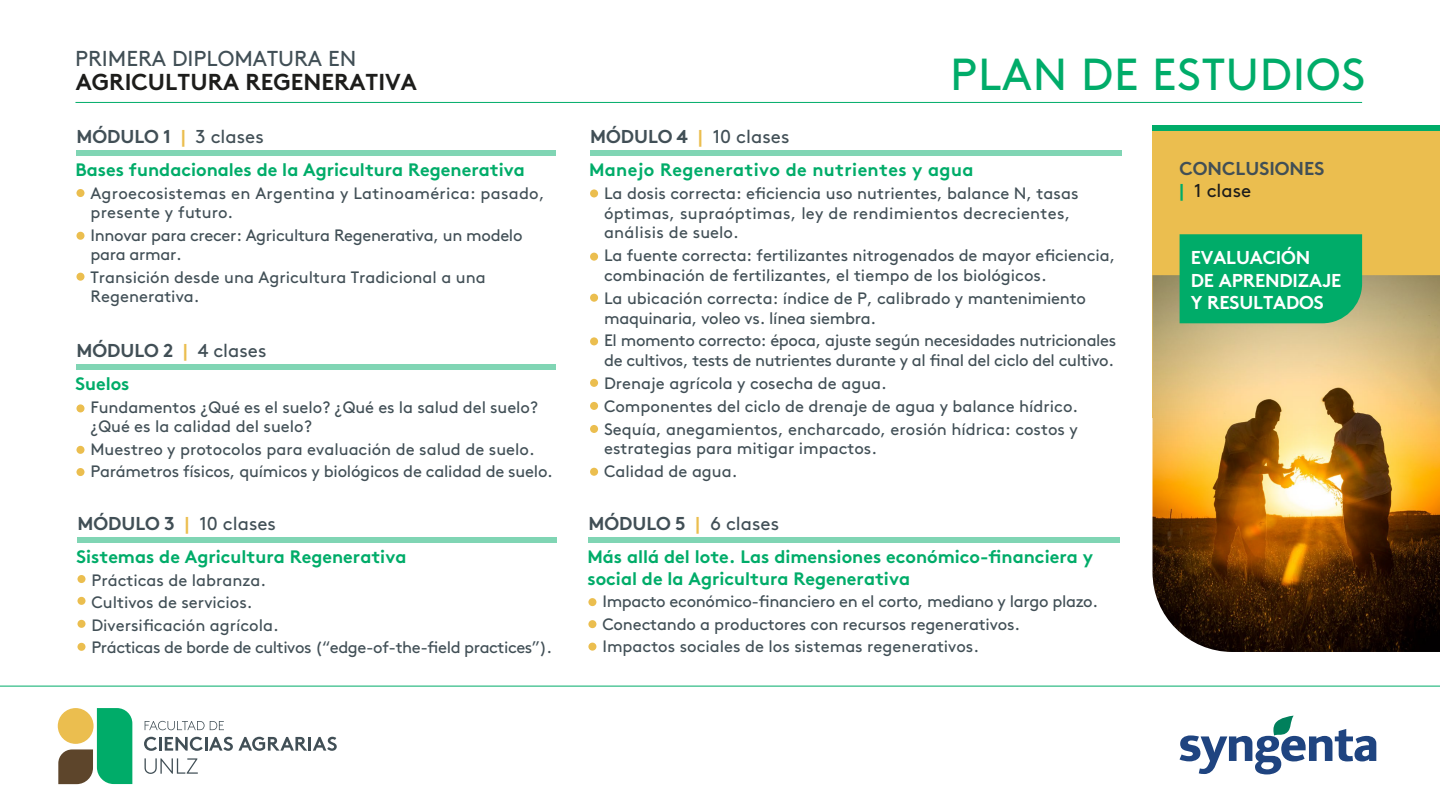
<style>
.page{position:relative;width:1440px;height:810px;background:#fff}
.page>*{position:absolute;margin:0;border:0;box-sizing:border-box;transform-origin:0 0}
.t1{font:44.85px "Brown Pro";letter-spacing:.02em;color:#00ac69}
.t2{font:700 23.02px "Brown Pro";color:#1d1d1b}
.t3{font:21.6px "Brown Pro";color:#414f56}
.t4{font:700 18.67px/22.4px "Brown Pro";color:#414f56}
.t5{font:700 18.67px/22.4px "Brown Pro";letter-spacing:-.01em;color:#fff}
.t6{font:18.67px "Brown Pro";color:#414f56}
.t7{font:700 18px/21.6px "Brown Pro";color:#00ac69}
.t8{font:700 18px "Brown Pro";letter-spacing:.02em;color:#00ac69}
.t9{font:16.5px/22.5px "Brown Pro";color:#414f56}
.t10{font:16.5px/19.5px "Brown Pro";letter-spacing:-.02em;color:#414f56}
.s1{color:#ebbe4f}
.s2{font-weight:400}
.s3{font-weight:700}
.s4{font-weight:700;color:#ebbe4f}
.s5{color:#00ac69}
.s6{font-weight:400;color:#1d1d1b}
</style>
<div class="page">
<div style="left:1152px;top:126px;width:288px;height:292px;background:#ebbe4f"></div>
<div style="left:1152px;top:126px;width:288px;height:5px;background:#00ac69"></div>
<hr style="left:75px;top:102px;width:1287px;height:1px;background:#00ac69">
<div style="left:76px;top:150px;width:480px;height:6px;background:#80d5b4"></div>
<div style="left:76px;top:189px;width:9px;height:8px;background:#ebbe4f;border-radius:50%"></div>
<div style="left:76px;top:232px;width:9px;height:8px;background:#ebbe4f;border-radius:50%"></div>
<div style="left:76px;top:273px;width:9px;height:8px;background:#ebbe4f;border-radius:50%"></div>
<div style="left:76px;top:364px;width:480px;height:6px;background:#80d5b4"></div>
<div style="left:76px;top:404px;width:9px;height:8px;background:#ebbe4f;border-radius:50%"></div>
<div style="left:76px;top:446px;width:9px;height:8px;background:#ebbe4f;border-radius:50%"></div>
<div style="left:76px;top:468px;width:9px;height:8px;background:#ebbe4f;border-radius:50%"></div>
<svg style="left:145px;top:721px;width:79px;height:9px"></svg>
<svg style="left:144px;top:737px;width:13px;height:14px"></svg>
<hr style="left:159px;top:737px;width:3px;height:14px;background:#414f56">
<svg style="left:165px;top:737px;width:172px;height:14px"></svg>
<svg style="left:145px;top:758px;width:53px;height:16px"></svg>
<svg style="left:58px;top:708px;width:74px;height:76px"></svg>
<svg style="left:1180px;top:716px;width:196px;height:59px"></svg>
<hr style="left:0;top:686px;width:1440px;height:1px;background:#00ac69">
<img style="left:1152px;top:275px;width:288px;height:377px">
<div style="left:591px;top:150px;width:531px;height:5px;background:#80d5b4"></div>
<div style="left:590px;top:189px;width:8px;height:8px;background:#ebbe4f;border-radius:50%"></div>
<div style="left:590px;top:253px;width:8px;height:8px;background:#ebbe4f;border-radius:50%"></div>
<div style="left:590px;top:337px;width:8px;height:8px;background:#ebbe4f;border-radius:50%"></div>
<div style="left:590px;top:379px;width:8px;height:8px;background:#ebbe4f;border-radius:50%"></div>
<div style="left:590px;top:402px;width:8px;height:8px;background:#ebbe4f;border-radius:50%"></div>
<div style="left:590px;top:425px;width:8px;height:8px;background:#ebbe4f;border-radius:50%"></div>
<div style="left:590px;top:468px;width:8px;height:8px;background:#ebbe4f;border-radius:50%"></div>
<div style="left:590px;top:294px;width:8px;height:8px;background:#ebbe4f;border-radius:50%"></div>
<div style="left:78px;top:537px;width:479px;height:5px;background:#80d5b4"></div>
<div style="left:77px;top:575px;width:9px;height:8px;background:#ebbe4f;border-radius:50%"></div>
<div style="left:77px;top:597px;width:9px;height:8px;background:#ebbe4f;border-radius:50%"></div>
<div style="left:77px;top:643px;width:9px;height:8px;background:#ebbe4f;border-radius:50%"></div>
<div style="left:77px;top:620px;width:9px;height:8px;background:#ebbe4f;border-radius:50%"></div>
<div style="left:588px;top:537px;width:532px;height:6px;background:#80d5b4"></div>
<div style="left:588px;top:620px;width:8px;height:8px;background:#ebbe4f;border-radius:50%"></div>
<div style="left:588px;top:643px;width:8px;height:8px;background:#ebbe4f;border-radius:50%"></div>
<div style="left:588px;top:598px;width:8px;height:8px;background:#ebbe4f;border-radius:50%"></div>
<div style="left:1180px;top:234px;width:182px;height:89px;background:#00ac69"></div>
<h3 class="t3" style="left:75px;top:42px;width:283px">PRIMERA DIPLOMATURA EN</h3>
<h2 class="t2" style="left:76px;top:63px;width:343px">AGRICULTURA REGENERATIVA</h2>
<p class="t4" style="left:76px;top:123px;width:189px">MÓDULO 1 <span class="s1">|</span> <span class="s2">3 clases</span></p>
<p class="t7" style="left:75px;top:157px;width:451px">Bases fundacionales de la Agricultura Regenerativa</p>
<p class="t9" style="left:90px;top:182px;width:456px;line-height:19.5px">Agroecosistemas en Argentina y Latinoamérica: pasado, presente y futuro.</p>
<p class="t10" style="left:90px;top:224px;width:434px">Innovar para crecer: Agricultura Regenerativa, un modelo para armar.</p>
<p class="t9" style="left:90px;top:266px;width:397px;line-height:19.5px">Transición desde una Agricultura Tradicional a una<br>Regenerativa.</p>
<p class="t4" style="left:76px;top:337px;width:192px">MÓDULO 2 <span class="s1">|</span> <span class="s2">4 clases</span></p>
<p class="t7" style="left:75px;top:371px;width:56px">Suelos</p>
<p class="t9" style="left:90px;top:396px;width:449px;line-height:19.5px">Fundamentos ¿Qué es el suelo? ¿Qué es la salud del suelo? ¿Qué es la calidad del suelo?</p>
<p class="t9" style="left:90px;top:436px;width:464px">Muestreo y protocolos para evaluación de salud de suelo.<br>Parámetros físicos, químicos y biológicos de calidad de suelo.</p>
<p class="t6" style="left:77px;top:509px;width:200px"><span class="s3">MÓDULO 3</span> <span class="s4">|</span> 10 clases</p>
<p class="t7" style="left:76px;top:544px;width:331px">Sistemas de Agricultura Regenerativa</p>
<p class="t9" style="left:91px;top:567px;width:462px">Prácticas de labranza.<br>Cultivos de servicios.<br>Diversificación agrícola.<br>Prácticas de borde de cultivos (“edge-of-the-field practices”).</p>
<h1 class="t1" style="left:950px;top:40px;width:417px">PLAN DE ESTUDIOS</h1>
<p class="t6" style="left:590px;top:122px;width:201px"><span class="s3">MÓDULO 4</span> <span class="s4">|</span> 10 clases</p>
<p class="t8" style="left:589px;top:155px;width:386px">Manejo Regenerativo de nutrientes y agua</p>
<p class="t9" style="left:604px;top:182px;width:476px;line-height:19.8px">La dosis correcta: eficiencia uso nutrientes, balance N, tasas óptimas, supraóptimas, ley de rendimientos decrecientes, análisis de suelo.</p>
<p class="t9" style="left:604px;top:244px;width:513px;line-height:19.8px">La fuente correcta: fertilizantes nitrogenados de mayor eficiencia, combinación de fertilizantes, el tiempo de los biológicos.</p>
<p class="t9" style="left:604px;top:287px;width:483px;line-height:19.8px">La ubicación correcta: índice de P, calibrado y mantenimiento maquinaria, voleo vs. línea siembra.</p>
<p class="t10" style="left:604px;top:329px;width:514px;line-height:19.8px">El momento correcto: época, ajuste según necesidades nutricionales de cultivos, tests de nutrientes durante y al final del ciclo del cultivo.</p>
<p class="t9" style="left:604px;top:371px;width:476px;line-height:22.8px">Drenaje agrícola y cosecha de agua.<br>Componentes del ciclo de drenaje de agua y balance hídrico.<br>Sequía, anegamientos, encharcado, erosión hídrica: costos y</p>
<p class="t9" style="left:604px;top:436px;width:275px;line-height:22.8px">estrategias para mitigar impactos.<br>Calidad de agua.</p>
<p class="t4" style="left:588px;top:510px;width:192px">MÓDULO 5 <span class="s1">|</span> <span class="s2">6 clases</span></p>
<p class="t7" style="left:587px;top:544px;width:507px">Más allá del lote. Las dimensiones económico-financiera y social de la Agricultura Regenerativa</p>
<p class="t9" style="left:602px;top:589px;width:497px">Impacto económico-financiero en el corto, mediano y largo plazo.<br>Conectando a productores con recursos regenerativos.<br>Impactos sociales de los sistemas regenerativos.</p>
<p class="t4" style="left:1180px;top:155px;width:146px">CONCLUSIONES <span class="s5">|</span> <span class="s6">1 clase</span></p>
<p class="t5" style="left:1191px;top:245px;width:152px">EVALUACIÓN<br>DE APRENDIZAJE<br>Y RESULTADOS</p>
</div>
